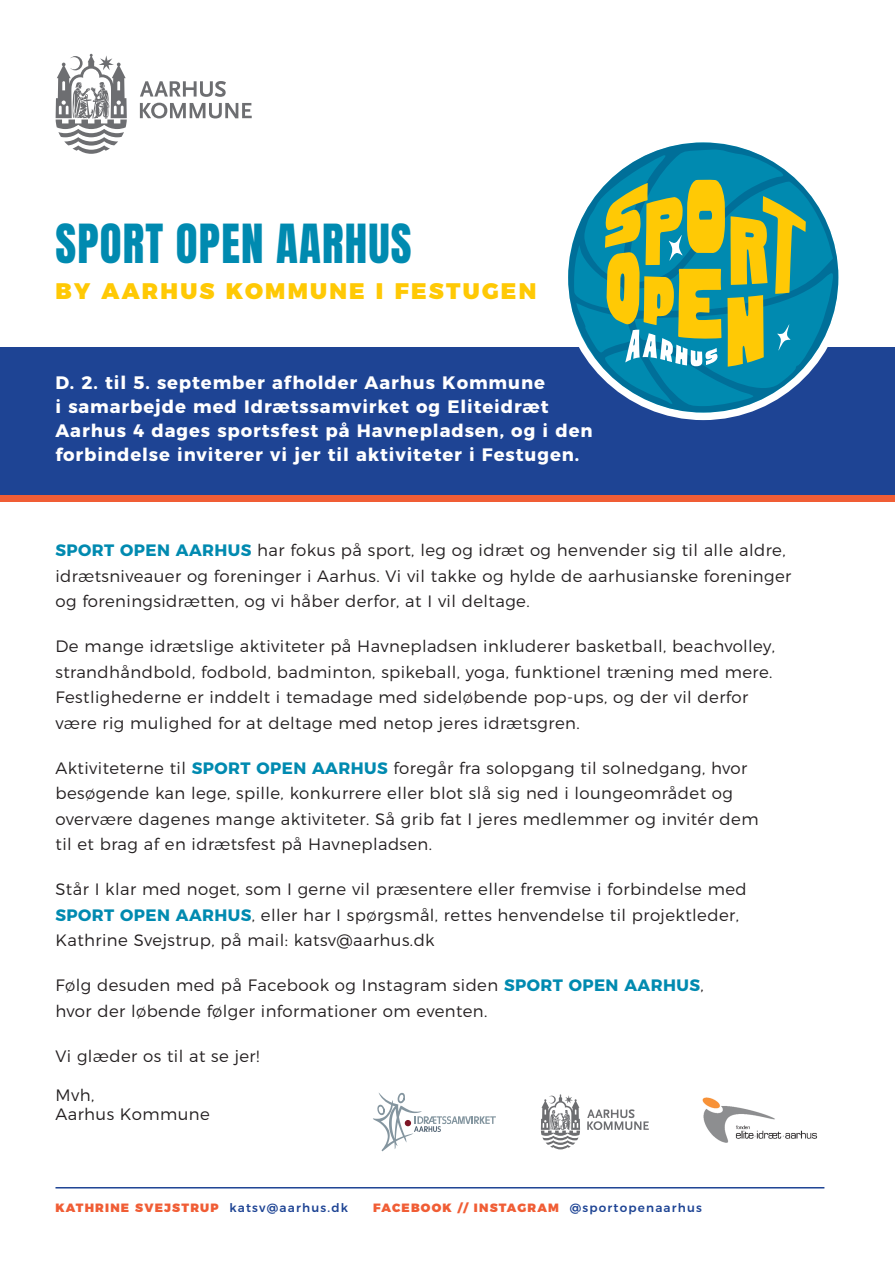
<style>
.page{position:relative;width:895px;height:1265px;background:#fff}
.page>*{position:absolute;margin:0;border:0;box-sizing:border-box;transform-origin:0 0}
.t1{font:45px "Anton";letter-spacing:.025em;color:#008ab0}
.t2{font:900 22.5px "Montserrat";letter-spacing:.1em;color:#ffc905}
.t3{font:700 18px/24px "Montserrat";letter-spacing:.05em;color:#fff}
.t4{font:300 16.5px/25.5px "Montserrat";letter-spacing:.025em;color:#231f20}
.t5{font:900 12px "Montserrat";letter-spacing:.1em;color:#f05d35}
.s1{font-weight:700;color:#008ab0}
.s2{font-weight:500;color:#1e4494}
</style>
<div class="page">
<svg style="left:0;top:494px;width:894px;height:7px;background:#d25942"></svg>
<div style="left:0;top:347px;width:894px;height:147px;background:#1e4494"></div>
<svg style="left:373px;top:1092px;width:123px;height:59px"></svg>
<svg style="left:541px;top:1094px;width:39px;height:55px"></svg>
<svg style="left:587px;top:1109px;width:61px;height:20px"></svg>
<svg style="left:56px;top:54px;width:71px;height:100px"></svg>
<svg style="left:140px;top:81px;width:86px;height:16px"></svg>
<svg style="left:140px;top:103px;width:112px;height:15px"></svg>
<img style="left:702px;top:1097px;width:115px;height:46px">
<svg style="left:656px;top:268px;width:183px;height:152px"></svg>
<svg style="left:568px;top:142px;width:270px;height:270px"></svg>
<svg style="left:605px;top:179px;width:200px;height:187px;background:#7ca864"></svg>
<hr style="left:55px;top:1186px;width:769px;height:2px;background:#1e4494">
<h1 class="t1" style="left:55px;top:221px;width:357px">SPORT OPEN AARHUS</h1>
<h2 class="t2" style="left:55px;top:272px;width:482px">BY AARHUS KOMMUNE I FESTUGEN</h2>
<p class="t3" style="left:55px;top:369px;width:538px">D. 2. til 5. september afholder Aarhus Kommune<br>i samarbejde med Idrætssamvirket og Eliteidræt Aarhus 4 dages sportsfest på Havnepladsen, og i den forbindelse inviterer vi jer til aktiviteter i Festugen.</p>
<p class="t4" style="left:55px;top:536px;width:737px"><span class="s1">SPORT OPEN AARHUS</span> har fokus på sport, leg og idræt og henvender sig til alle aldre, idrætsniveauer og foreninger i Aarhus. Vi vil takke og hylde de aarhusianske foreninger og foreningsidrætten, og vi håber derfor, at I vil deltage.</p>
<p class="t4" style="left:55px;top:632px;width:721px">De mange idrætslige aktiviteter på Havnepladsen inkluderer basketball, beachvolley, strandhåndbold, fodbold, badminton, spikeball, yoga, funktionel træning med mere.<br>Festlighederne er inddelt i temadage med sideløbende pop-ups, og der vil derfor være rig mulighed for at deltage med netop jeres idrætsgren.</p>
<p class="t4" style="left:55px;top:753px;width:704px">Aktiviteterne til <span class="s1">SPORT OPEN AARHUS</span> foregår fra solopgang til solnedgang, hvor besøgende kan lege, spille, konkurrere eller blot slå sig ned i loungeområdet og overvære dagenes mange aktiviteter. Så grib fat I jeres medlemmer og invitér dem til et brag af en idrætsfest på Havnepladsen.</p>
<p class="t4" style="left:55px;top:875px;width:692px">Står I klar med noget, som I gerne vil præsentere eller fremvise i forbindelse med<br><span class="s1">SPORT OPEN AARHUS</span>, eller har I spørgsmål, rettes henvendelse til projektleder,<br>Kathrine Svejstrup, på mail: katsv@aarhus.dk</p>
<p class="t4" style="left:55px;top:971px;width:649px">Følg desuden med på Facebook og Instagram siden <span class="s1">SPORT OPEN AARHUS</span>, hvor der løbende følger informationer om eventen.</p>
<p class="t4" style="left:55px;top:1041px;width:205px">Vi glæder os til at se jer!</p>
<p class="t4" style="left:55px;top:1083px;width:156px;line-height:19.5px">Mvh,<br>Aarhus Kommune</p>
<p class="t5" style="left:55px;top:1197px;width:294px">KATHRINE SVEJSTRUP <span class="s2">katsv@aarhus.dk</span></p>
<p class="t5" style="left:373px;top:1197px;width:330px">FACEBOOK // INSTAGRAM <span class="s2">@sportopenaarhus</span></p>
</div>
